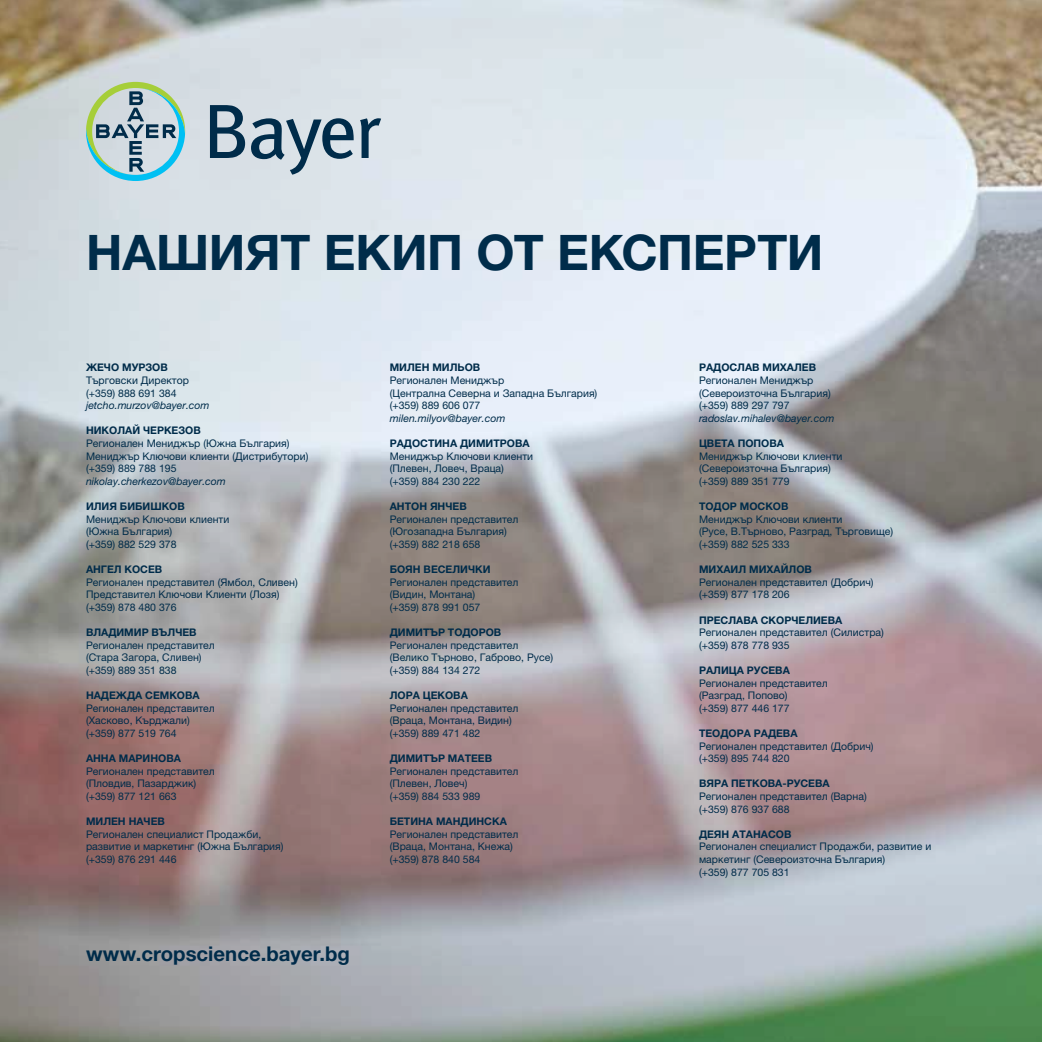
<style>
.page{position:relative;width:1042px;height:1042px;background:#fff}
.page>*{position:absolute;margin:0;border:0;box-sizing:border-box;transform-origin:0 0}
.t1{font:700 49px "Helvetica Neue OT";letter-spacing:-.005em;color:#002c4a}
.t2{font:700 20.3px "Helvetica Neue LTW1 G";color:#002c4a}
.t3{font:10.5px/12.6px "Helvetica Neue OT";color:#002c4a}
.t4{font:700 10.5px "Helvetica Neue OT";color:#002c4a}
.t5{font:italic 10.5px "Helvetica Neue OT";color:#002c4a}
</style>
<div class="page">
<img style="left:0;top:0;width:1042px;height:1042px">
<svg style="left:86px;top:82px;width:99px;height:99px;background:#a4c4c2"></svg>
<svg style="left:210px;top:105px;width:35px;height:53px;background:#5c798c"></svg>
<svg style="left:360px;top:118px;width:21px;height:40px"></svg>
<svg style="left:251px;top:118px;width:103px;height:57px;background:#90a4b2"></svg>
<h1 class="t1" style="left:86px;top:222px;width:739px">НАШИЯТ ЕКИП ОТ ЕКСПЕРТИ</h1>
<p class="t4" style="left:86px;top:361px;width:83px">ЖЕЧО МУРЗОВ</p>
<p class="t3" style="left:86px;top:374px;width:105px">Търговски Директор (+359) 888 691 384</p>
<p class="t5" style="left:86px;top:399px;width:125px">jetcho.murzov@bayer.com</p>
<p class="t4" style="left:86px;top:424px;width:116px">НИКОЛАЙ ЧЕРКЕЗОВ</p>
<p class="t3" style="left:86px;top:437px;width:224px">Регионален Мениджър (Южна България)<br>Мениджър Ключови клиенти (Дистрибутори) (+359) 889 788 195</p>
<p class="t5" style="left:86px;top:475px;width:141px">nikolay.cherkezov@bayer.com</p>
<p class="t4" style="left:86px;top:500px;width:100px">ИЛИЯ БИБИШКОВ</p>
<p class="t3" style="left:86px;top:512px;width:145px">Мениджър Ключови клиенти (Южна България)<br>(+359) 882 529 378</p>
<p class="t4" style="left:86px;top:563px;width:78px">АНГЕЛ КОСЕВ</p>
<p class="t3" style="left:86px;top:575px;width:213px">Регионален представител (Ямбол, Сливен)<br>Представител Ключови Клиенти (Лозя) (+359) 878 480 376</p>
<p class="t4" style="left:86px;top:626px;width:112px">ВЛАДИМИР ВЪЛЧЕВ</p>
<p class="t3" style="left:86px;top:638px;width:130px">Регионален представител (Стара Загора, Сливен) (+359) 889 351 838</p>
<p class="t4" style="left:86px;top:689px;width:115px">НАДЕЖДА СЕМКОВА</p>
<p class="t3" style="left:86px;top:701px;width:130px">Регионален представител (Хасково, Кърджали) (+359) 877 519 764</p>
<p class="t4" style="left:86px;top:752px;width:96px">АННА МАРИНОВА</p>
<p class="t3" style="left:86px;top:764px;width:130px">Регионален представител (Пловдив, Пазарджик) (+359) 877 121 663</p>
<p class="t4" style="left:86px;top:815px;width:80px">МИЛЕН НАЧЕВ</p>
<p class="t3" style="left:86px;top:827px;width:199px">Регионален специалист Продажби, развитие и маркетинг (Южна България) (+359) 876 291 446</p>
<h2 class="t2" style="left:86px;top:941px;width:265px">www.cropscience.bayer.bg</h2>
<p class="t4" style="left:390px;top:361px;width:92px">МИЛЕН МИЛЬОВ</p>
<p class="t3" style="left:390px;top:374px;width:209px">Регионален Мениджър<br>(Централна Северна и Западна България) (+359) 889 606 077</p>
<p class="t5" style="left:390px;top:412px;width:117px">milen.milyov@bayer.com</p>
<p class="t4" style="left:390px;top:437px;width:141px">РАДОСТИНА ДИМИТРОВА</p>
<p class="t3" style="left:390px;top:449px;width:145px">Мениджър Ключови клиенти (Плевен, Ловеч, Враца) (+359) 884 230 222</p>
<p class="t4" style="left:390px;top:500px;width:78px">АНТОН ЯНЧЕВ</p>
<p class="t3" style="left:390px;top:512px;width:130px">Регионален представител (Югозападна България) (+359) 882 218 658</p>
<p class="t4" style="left:390px;top:563px;width:102px">БОЯН ВЕСЕЛИЧКИ</p>
<p class="t3" style="left:390px;top:575px;width:130px">Регионален представител (Видин, Монтана)<br>(+359) 878 991 057</p>
<p class="t4" style="left:390px;top:626px;width:113px">ДИМИТЪР ТОДОРОВ</p>
<p class="t3" style="left:390px;top:638px;width:165px">Регионален представител (Велико Търново, Габрово, Русe) (+359) 884 134 272</p>
<p class="t4" style="left:390px;top:689px;width:80px">ЛОРА ЦЕКОВА</p>
<p class="t3" style="left:390px;top:701px;width:130px">Регионален представител (Враца, Монтана, Видин) (+359) 889 471 482</p>
<p class="t4" style="left:390px;top:752px;width:104px">ДИМИТЪР МАТЕЕВ</p>
<p class="t3" style="left:390px;top:764px;width:130px">Регионален представител (Плевен, Ловеч)<br>(+359) 884 533 989</p>
<p class="t4" style="left:390px;top:815px;width:119px">БЕТИНА МАНДИНСКА</p>
<p class="t3" style="left:390px;top:827px;width:130px">Регионален представител (Враца, Монтана, Кнежа) (+359) 878 840 584</p>
<p class="t4" style="left:699px;top:361px;width:119px">РАДОСЛАВ МИХАЛЕВ</p>
<p class="t3" style="left:699px;top:374px;width:133px">Регионален Мениджър (Североизточна България) (+359) 889 297 797</p>
<p class="t5" style="left:699px;top:412px;width:137px">radoslav.mihalev@bayer.com</p>
<p class="t4" style="left:699px;top:437px;width:86px">ЦВЕТА ПОПОВА</p>
<p class="t3" style="left:699px;top:449px;width:145px">Мениджър Ключови клиенти (Североизточна България) (+359) 889 351 779</p>
<p class="t4" style="left:699px;top:500px;width:91px">ТОДОР МОСКОВ</p>
<p class="t3" style="left:699px;top:512px;width:196px">Мениджър Ключови клиенти<br>(Русе, В.Търново, Разград, Търговище) (+359) 882 525 333</p>
<p class="t4" style="left:699px;top:563px;width:114px">МИХАИЛ МИХАЙЛОВ</p>
<p class="t3" style="left:699px;top:575px;width:176px">Регионален представител (Добрич) (+359) 877 178 206</p>
<p class="t4" style="left:699px;top:613px;width:145px">ПРЕСЛАВА СКОРЧЕЛИЕВА</p>
<p class="t3" style="left:699px;top:626px;width:186px">Регионален представител (Силистра) (+359) 878 778 935</p>
<p class="t4" style="left:699px;top:664px;width:92px">РАЛИЦА РУСЕВА</p>
<p class="t3" style="left:699px;top:676px;width:130px">Регионален представител (Разград, Попово)<br>(+359) 877 446 177</p>
<p class="t4" style="left:699px;top:727px;width:100px">ТЕОДОРА РАДЕВА</p>
<p class="t3" style="left:699px;top:739px;width:176px">Регионален представител (Добрич) (+359) 895 744 820</p>
<p class="t4" style="left:699px;top:777px;width:132px">ВЯРА ПЕТКОВА-РУСЕВА</p>
<p class="t3" style="left:699px;top:790px;width:169px">Регионален представител (Варна) (+359) 876 937 688</p>
<p class="t4" style="left:699px;top:827px;width:94px">ДЕЯН АТАНАСОВ</p>
<p class="t3" style="left:699px;top:840px;width:234px">Регионален специалист Продажби, развитие и маркетинг (Североизточна България)<br>(+359) 877 705 831</p>
</div>
